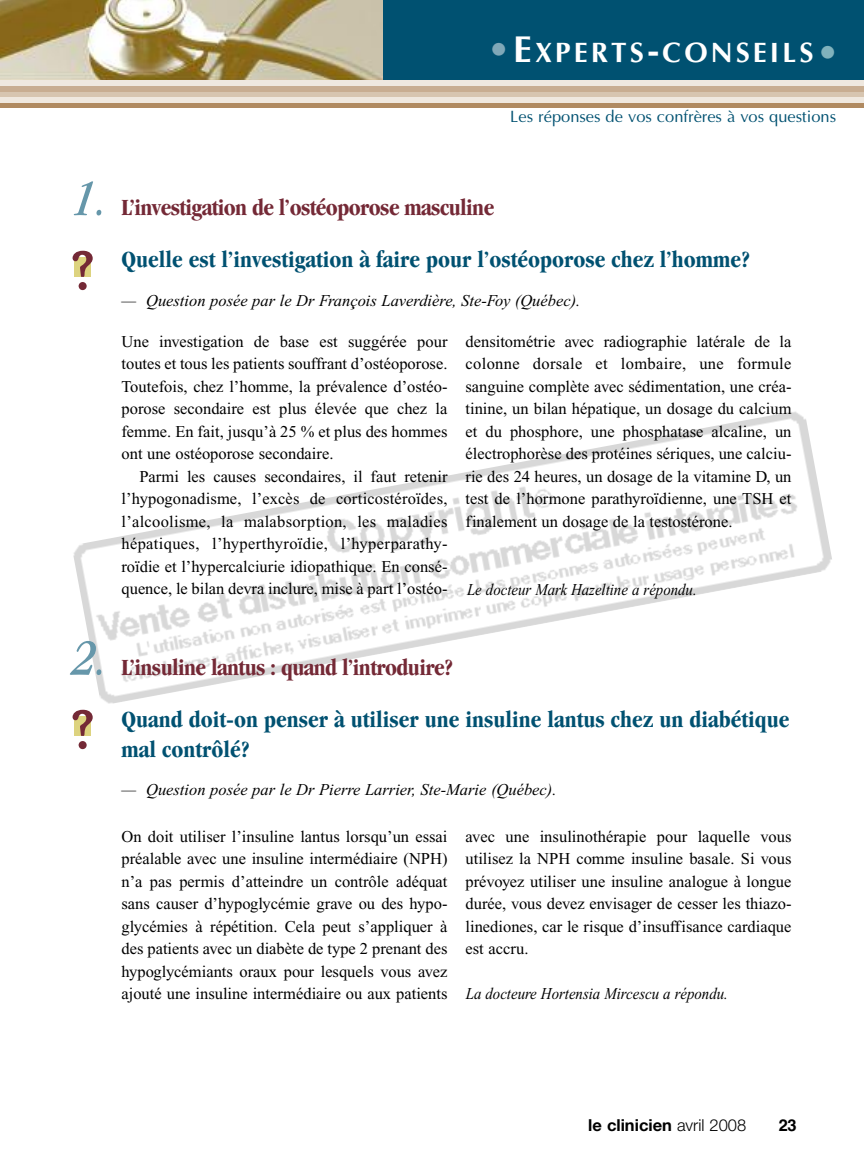
<style>
.page{position:relative;width:864px;height:1175px;background:#fff}
.page>*{position:absolute;margin:0;border:0;box-sizing:border-box;transform-origin:0 0}
.t1{font:500 54px "Barmeno";color:#742936}
.t2{font:italic condensed 52.5px "Garamond";color:#6697aa}
.t3{font:700 28.2px "Optima";letter-spacing:.11em;color:#fff}
.t4{font:700 condensed 24px/30px "Garamond";color:#005171}
.t5{font:700 condensed 24px "Garamond";letter-spacing:-.025em;color:#742936}
.t6{font:16.5px/22.5px "Times New Roman";color:#000;text-align:justify}
.t7{font:italic 16.5px "Times New Roman";color:#000}
.t8{font:italic 16.5px "Times New Roman";color:#000;scale:.9 1}
.t9{font:16.5px "Optima";color:#005171}
.t10{font:700 16.5px "Helvetica Neue";color:#000}
.t11{font:700 16.5px "Helvetica";color:#000}
.s1{font-size:37.5px;color:#80a8b8}
.s2{font-size:37.5px}
.s3{font-size:37.5px;color:#80b2bc}
.s4{font-weight:300}
</style>
<div class="page">
<img style="left:73px;top:411px;width:759px;height:293px">
<img style="left:0;top:0;width:383px;height:80px">
<div style="left:383px;top:0;width:481px;height:85px;background:#005171"></div>
<div style="left:0;top:102px;width:864px;height:6px;background:#b08a61"></div>
<div style="left:0;top:97px;width:864px;height:5px;background:#efe8df"></div>
<div style="left:0;top:91px;width:864px;height:6px;background:#d7c5b0"></div>
<div style="left:0;top:86px;width:864px;height:5px;background:#c8ad91"></div>
<div style="left:0;top:80px;width:864px;height:6px;background:#efe8df"></div>
<div style="left:75px;top:716px;width:16px;height:20px;background:#ddd37f"></div>
<div style="left:75px;top:257px;width:16px;height:20px;background:#ddd37f"></div>
<h3 class="t3" style="left:488px;top:36px;width:353px"><span class="s1">•</span><span class="s2">E</span>XPERTS<span class="s2">-</span>CONSEILS<span class="s3">•</span></h3>
<p class="t9" style="left:510px;top:107px;width:327px">Les réponses de vos confrères à vos questions</p>
<h2 class="t2" style="left:73px;top:178px;width:36px">1.</h2>
<h1 class="t1" style="left:71px;top:248px;width:24px">?</h1>
<h2 class="t2" style="left:73px;top:638px;width:36px">2.</h2>
<h1 class="t1" style="left:71px;top:707px;width:24px">?</h1>
<h3 class="t5" style="left:122px;top:199px;width:374px">L’investigation de l’ostéoporose masculine</h3>
<h3 class="t4" style="left:122px;top:246px;width:631px">Quelle est l’investigation à faire pour l’ostéoporose chez l’homme?</h3>
<p class="t7" style="left:122px;top:294px;width:460px">— Question posée par le Dr François Laverdière, Ste-Foy (Québec).</p>
<p class="t6" style="left:122px;top:331px;width:328px">Une investigation de base est suggérée pour toutes et tous les patients souffrant d’ostéoporose.<br>Toutefois, chez l’homme, la prévalence d’ostéo&shy;porose secondaire est plus élevée que chez la femme. En fait, jusqu’à 25 % et plus des hommes ont une ostéoporose secondaire.</p>
<p class="t6" style="left:122px;top:466px;width:328px;text-indent:18px">Parmi les causes secondaires, il faut retenir l’hypogonadisme, l’excès de corticostéroïdes, l’alcoolisme, la malabsorption, les maladies hépatiques, l’hyperthyroïdie, l’hyperparathy&shy;roïdie et l’hypercalciurie idiopathique. En consé&shy;quence, le bilan devra inclure, mise à part l’ostéo-</p>
<p class="t6" style="left:466px;top:331px;width:328px">densitométrie avec radiographie latérale de la colonne dorsale et lombaire, une formule sanguine complète avec sédimentation, une créa&shy;tinine, un bilan hépatique, un dosage du calcium et du phosphore, une phosphatase alcaline, un électrophorèse des protéines sériques, une calciu&shy;rie des 24 heures, un dosage de la vitamine D, un test de l’hormone parathyroïdienne, une TSH et finalement un dosage de la testostérone.</p>
<p class="t8" style="left:467px;top:583px;width:257px">Le docteur Mark Hazeltine a répondu.</p>
<h3 class="t5" style="left:122px;top:658px;width:334px">L’insuline lantus : quand l’introduire?</h3>
<h3 class="t4" style="left:122px;top:706px;width:669px">Quand doit-on penser à utiliser une insuline lantus chez un diabétique mal contrôlé?</h3>
<p class="t7" style="left:122px;top:784px;width:437px">— Question posée par le Dr Pierre Larrier, Ste-Marie (Québec).</p>
<p class="t6" style="left:121px;top:826px;width:328px">On doit utiliser l’insuline lantus lorsqu’un essai préalable avec une insuline intermédiaire (NPH) n’a pas permis d’atteindre un contrôle adéquat sans causer d’hypoglycémie grave ou des hypo&shy;glycémies à répétition. Cela peut s’appliquer à des patients avec un diabète de type 2 prenant des hypoglycémiants oraux pour lesquels vous avez ajouté une insuline intermédiaire ou aux patients</p>
<p class="t6" style="left:466px;top:826px;width:328px">avec une insulinothérapie pour laquelle vous utilisez la NPH comme insuline basale. Si vous prévoyez utiliser une insuline analogue à longue durée, vous devez envisager de cesser les thiazo&shy;linediones, car le risque d’insuffisance cardiaque est accru.</p>
<p class="t8" style="left:466px;top:987px;width:293px">La docteure Hortensia Mircescu a répondu.</p>
<p class="t10" style="left:588px;top:1119px;width:160px">le clinicien <span class="s4">avril 2008</span></p>
<p class="t11" style="left:779px;top:1119px;width:19px">23</p>
</div>
